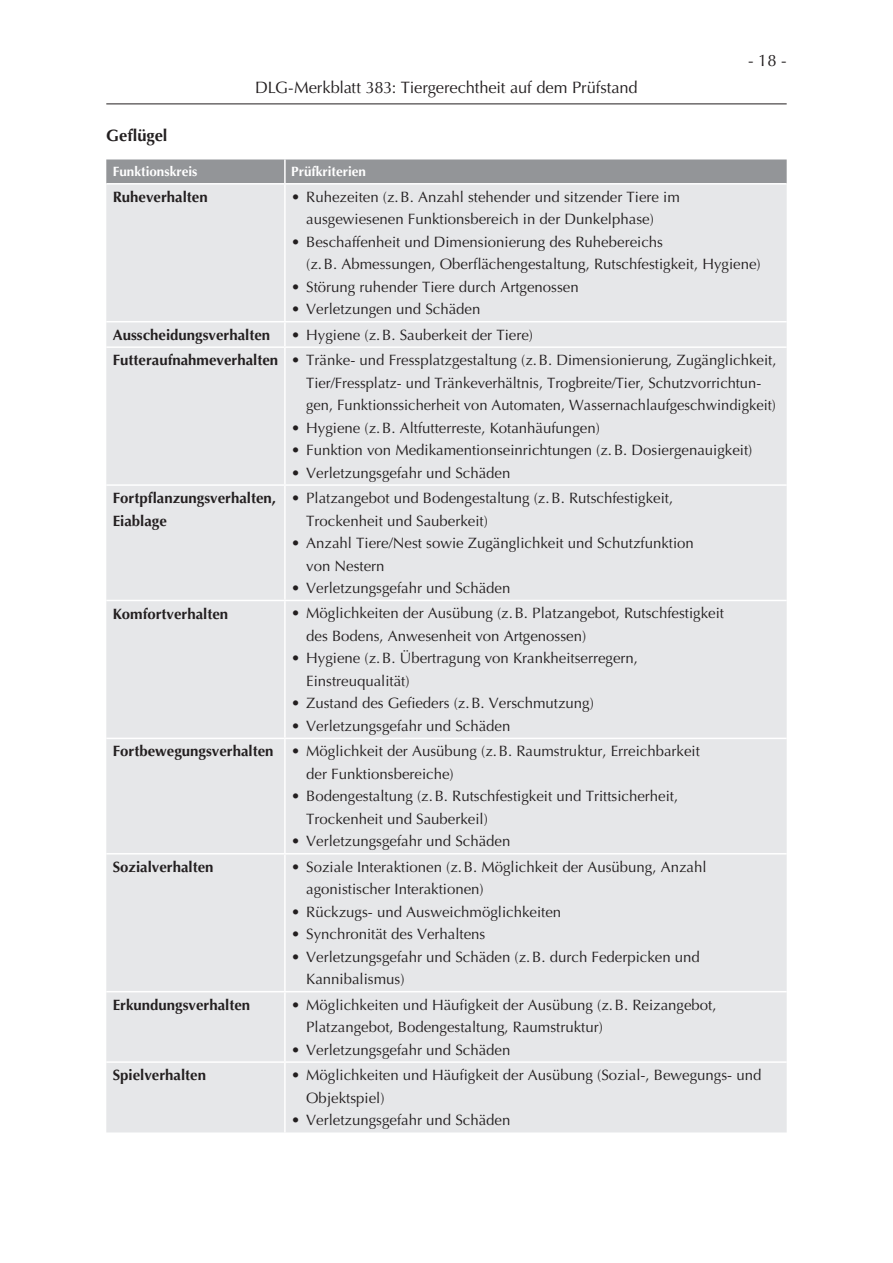
<style>
.page{position:relative;width:893px;height:1263px;background:#fff}
.page>*{position:absolute;margin:0;border:0;box-sizing:border-box;transform-origin:0 0}
.t1{font:16.5px "Optima CELT";letter-spacing:-.005em;color:#231f20}
.t2{font:700 16.5px "Optima CELT";color:#231f20}
.t3{font:15px/22.5px "Optima CELT";color:#231f20}
.t4{font:700 15px/22.5px "Optima CELT";color:#231f20}
.t5{font:700 13.5px "Optima CELT";color:#fff}
.s1{font-weight:700}
</style>
<div class="page">
<div style="left:106px;top:159px;width:681px;height:24px;background:#939598"></div>
<div style="left:106px;top:185px;width:681px;height:947px;background:#e6e7e9"></div>
<hr style="left:284px;top:159px;width:2px;height:24px;background:#fff">
<hr style="left:284px;top:185px;width:2px;height:136px;background:#fff">
<hr style="left:106px;top:321px;width:179px;height:1px;background:#fff">
<hr style="left:285px;top:321px;width:502px;height:1px;background:#fff">
<hr style="left:284px;top:322px;width:2px;height:24px;background:#fff">
<hr style="left:106px;top:346px;width:179px;height:2px;background:#fff">
<hr style="left:285px;top:346px;width:502px;height:2px;background:#fff">
<hr style="left:284px;top:348px;width:2px;height:136px;background:#fff">
<hr style="left:106px;top:484px;width:179px;height:2px;background:#fff">
<hr style="left:285px;top:484px;width:502px;height:2px;background:#fff">
<hr style="left:284px;top:486px;width:2px;height:114px;background:#fff">
<hr style="left:106px;top:600px;width:179px;height:1px;background:#fff">
<hr style="left:285px;top:600px;width:502px;height:1px;background:#fff">
<hr style="left:284px;top:601px;width:2px;height:137px;background:#fff">
<hr style="left:106px;top:738px;width:179px;height:1px;background:#fff">
<hr style="left:285px;top:738px;width:502px;height:1px;background:#fff">
<hr style="left:284px;top:739px;width:2px;height:114px;background:#fff">
<hr style="left:106px;top:853px;width:179px;height:1px;background:#fff">
<hr style="left:285px;top:853px;width:502px;height:1px;background:#fff">
<hr style="left:284px;top:854px;width:2px;height:137px;background:#fff">
<hr style="left:106px;top:991px;width:179px;height:1px;background:#fff">
<hr style="left:285px;top:991px;width:502px;height:1px;background:#fff">
<hr style="left:284px;top:992px;width:2px;height:69px;background:#fff">
<hr style="left:106px;top:1061px;width:179px;height:2px;background:#fff">
<hr style="left:285px;top:1061px;width:502px;height:2px;background:#fff">
<hr style="left:284px;top:1063px;width:2px;height:69px;background:#fff">
<hr style="left:106px;top:104px;width:681px;height:1px;background:#231f20">
<p class="t1" style="left:255px;top:77px;width:384px">DLG-Merkblatt 383: Tiergerechtheit auf dem Prüfstand</p>
<p class="t1" style="left:748px;top:50px;width:40px">- 18 -</p>
<p class="t2" style="left:106px;top:125px;width:63px">Geflügel</p>
<p class="t5" style="left:113px;top:163px;width:86px">Funktionskreis</p>
<p class="t5" style="left:291px;top:163px;width:76px">Prüfkriterien</p>
<p class="t4" style="left:113px;top:185px;width:97px">Ruheverhalten</p>
<p class="t3" style="left:306px;top:185px;width:375px;text-indent:-15px">• Ruhezeiten (z.B. Anzahl stehender und sitzender Tiere im ausgewiesenen Funktionsbereich in der Dunkelphase)</p>
<p class="t3" style="left:306px;top:230px;width:456px;text-indent:-15px">• Beschaffenheit und Dimensionierung des Ruhebereichs<br>(z.B. Abmessungen, Oberflächengestaltung, Rutschfestigkeit, Hygiene)</p>
<p class="t3" style="left:291px;top:275px;width:289px">• Störung ruhender Tiere durch Artgenossen</p>
<p class="t3" style="left:291px;top:298px;width:191px">• Verletzungen und Schäden</p>
<p class="t4" style="left:113px;top:323px;width:159px">Ausscheidungsverhalten</p>
<p class="t3" style="left:113px;top:322px;width:665px;line-height:25.5px;text-indent:179px">• Hygiene (z.B. Sauberkeit der Tiere)<br><span class="s1">Futteraufnahmeverhalten</span> • Tränke- und Fressplatzgestaltung (z.B. Dimensionierung, Zugänglichkeit,</p>
<p class="t3" style="left:306px;top:371px;width:471px">Tier/Fressplatz- und Tränkeverhältnis, Trogbreite/Tier, Schutzvorrichtun&shy;gen, Funktionssicherheit von Automaten, Wassernachlaufgeschwindigkeit)</p>
<p class="t3" style="left:291px;top:416px;width:310px">• Hygiene (z.B. Altfutterreste, Kotanhäufungen)</p>
<p class="t3" style="left:291px;top:439px;width:463px">• Funktion von Medikamentionseinrichtungen (z.B. Dosiergenauigkeit)</p>
<p class="t3" style="left:291px;top:461px;width:221px">• Verletzungsgefahr und Schäden</p>
<p class="t4" style="left:113px;top:487px;width:165px">Fortpflanzungsverhalten,<br>Eiablage</p>
<p class="t3" style="left:306px;top:487px;width:369px;text-indent:-15px">• Platzangebot und Bodengestaltung (z.B. Rutschfestigkeit,<br>Trockenheit und Sauberkeit)</p>
<p class="t3" style="left:306px;top:532px;width:389px;text-indent:-15px">• Anzahl Tiere/Nest sowie Zugänglichkeit und Schutzfunktion von Nestern</p>
<p class="t3" style="left:291px;top:577px;width:221px">• Verletzungsgefahr und Schäden</p>
<p class="t4" style="left:113px;top:602px;width:117px">Komfortverhalten</p>
<p class="t3" style="left:306px;top:602px;width:419px;text-indent:-15px">• Möglichkeiten der Ausübung (z.B. Platzangebot, Rutschfestigkeit des Bodens, Anwesenheit von Artgenossen)</p>
<p class="t3" style="left:306px;top:647px;width:333px;text-indent:-15px">• Hygiene (z.B. Übertragung von Krankheitserregern,<br>Einstreuqualität)</p>
<p class="t3" style="left:291px;top:692px;width:304px">• Zustand des Gefieders (z.B. Verschmutzung)</p>
<p class="t3" style="left:113px;top:713px;width:589px;line-height:25.3px;text-indent:179px">• Verletzungsgefahr und Schäden<br><span class="s1">Fortbewegungsverhalten</span> • Möglichkeit der Ausübung (z.B. Raumstruktur, Erreichbarkeit</p>
<p class="t3" style="left:306px;top:763px;width:149px">der Funktionsbereiche)</p>
<p class="t3" style="left:306px;top:785px;width:374px;text-indent:-15px">• Bodengestaltung (z.B. Rutschfestigkeit und Trittsicherheit,<br>Trockenheit und Sauberkeil)</p>
<p class="t3" style="left:291px;top:830px;width:221px">• Verletzungsgefahr und Schäden</p>
<p class="t4" style="left:113px;top:855px;width:102px">Sozialverhalten</p>
<p class="t3" style="left:306px;top:855px;width:402px;text-indent:-15px">• Soziale Interaktionen (z.B. Möglichkeit der Ausübung, Anzahl agonistischer Interaktionen)</p>
<p class="t3" style="left:291px;top:900px;width:271px">• Rückzugs- und Ausweichmöglichkeiten</p>
<p class="t3" style="left:291px;top:923px;width:196px">• Synchronität des Verhaltens</p>
<p class="t3" style="left:306px;top:945px;width:395px;text-indent:-15px">• Verletzungsgefahr und Schäden (z.B. durch Federpicken und<br>Kannibalismus)</p>
<p class="t4" style="left:113px;top:993px;width:139px">Erkundungsverhalten</p>
<p class="t3" style="left:306px;top:993px;width:412px;text-indent:-15px">• Möglichkeiten und Häufigkeit der Ausübung (z.B. Reizangebot,<br>Platzangebot, Bodengestaltung, Raumstruktur)</p>
<p class="t3" style="left:291px;top:1038px;width:221px">• Verletzungsgefahr und Schäden</p>
<p class="t4" style="left:113px;top:1064px;width:95px">Spielverhalten</p>
<p class="t3" style="left:306px;top:1064px;width:457px;text-indent:-15px">• Möglichkeiten und Häufigkeit der Ausübung (Sozial-, Bewegungs- und<br>Objektspiel)</p>
<p class="t3" style="left:291px;top:1109px;width:221px">• Verletzungsgefahr und Schäden</p>
</div>
